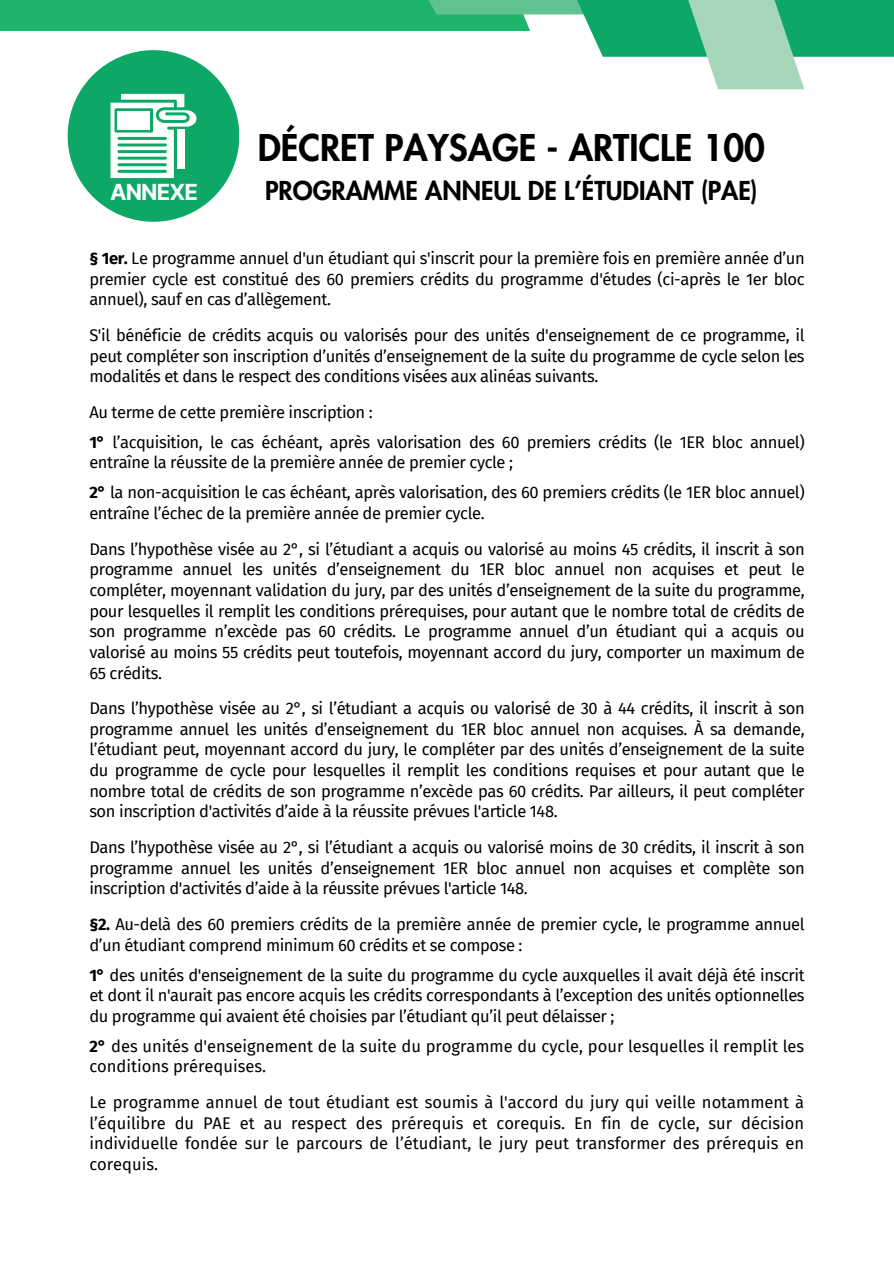
<style>
.page{position:relative;width:894px;height:1264px;background:#fff}
.page>*{position:absolute;margin:0;border:0;box-sizing:border-box;transform-origin:0 0}
.t1{font:800 36px "Futura LT Pro";color:#000}
.t2{font:800 25.5px "Futura LT Pro";color:#000}
.t3{font:700 22.2px "Inter";letter-spacing:-.04em;color:#fff}
.t4{font:16.5px/20.7px "Fira Sans";letter-spacing:-.025em;color:#000;text-align:justify}
.t5{font:16.5px/20.7px "Fira Sans";color:#000}
.s1{font-weight:700}
</style>
<div class="page">
<div style="left:0;top:0;width:530px;height:31px;background:#1fb46c"></div>
<div style="left:422px;top:0;width:208px;height:14px;background:#62c190"></div>
<svg style="left:530px;top:0;width:363px;height:57px;fill:#0da866"></svg>
<svg style="left:684px;top:0;width:120px;height:89px;background:#93d2b0"></svg>
<svg style="left:68px;top:50px;width:171px;height:171px"></svg>
<div style="left:117px;top:111px;width:33px;height:18px;background:#fff"></div>
<p class="t3" style="left:110px;top:178px;width:89px">ANNEXE</p>
<h2 class="t1" style="left:258px;top:131px;width:508px">DÉCRET PAYSAGE - ARTICLE 100</h2>
<h2 class="t2" style="left:265px;top:179px;width:494px">PROGRAMME ANNEUL DE L’ÉTUDIANT (PAE)</h2>
<h1 class="t4" style="left:89px;top:248px;width:716px"><span class="s1">§ 1er.</span> Le programme annuel d'un étudiant qui s'inscrit pour la première fois en première année d’un premier cycle est constitué des 60 premiers crédits du programme d'études (ci-après le 1er bloc annuel), sauf en cas d’allègement.</h1>
<p class="t4" style="left:89px;top:325px;width:716px">S'il bénéficie de crédits acquis ou valorisés pour des unités d'enseignement de ce programme, il peut compléter son inscription d’unités d’enseignement de la suite du programme de cycle selon les modalités et dans le respect des conditions visées aux alinéas suivants.</p>
<p class="t4" style="left:89px;top:402px;width:285px">Au terme de cette première inscription :</p>
<p class="t4" style="left:89px;top:432px;width:716px"><span class="s1">1°</span> l’acquisition, le cas échéant, après valorisation des 60 premiers crédits (le 1ER bloc annuel) entraîne la réussite de la première année de premier cycle ;</p>
<p class="t4" style="left:89px;top:482px;width:716px"><span class="s1">2°</span> la non-acquisition le cas échéant, après valorisation, des 60 premiers crédits (le 1ER bloc annuel) entraîne l’échec de la première année de premier cycle.</p>
<p class="t4" style="left:89px;top:539px;width:716px">Dans l’hypothèse visée au 2°, si l’étudiant a acquis ou valorisé au moins 45 crédits, il inscrit à son programme annuel les unités d’enseignement du 1ER bloc annuel non acquises et peut le compléter, moyennant validation du jury, par des unités d’enseignement de la suite du programme, pour lesquelles il remplit les conditions prérequises, pour autant que le nombre total de crédits de son programme n’excède pas 60 crédits. Le programme annuel d’un étudiant qui a acquis ou valorisé au moins 55 crédits peut toutefois, moyennant accord du jury, comporter un maximum de 65 crédits.</p>
<p class="t4" style="left:89px;top:698px;width:716px">Dans l’hypothèse visée au 2°, si l’étudiant a acquis ou valorisé de 30 à 44 crédits, il inscrit à son programme annuel les unités d’enseignement du 1ER bloc annuel non acquises. À sa demande, l’étudiant peut, moyennant accord du jury, le compléter par des unités d’enseignement de la suite du programme de cycle pour lesquelles il remplit les conditions requises et pour autant que le nombre total de crédits de son programme n’excède pas 60 crédits. Par ailleurs, il peut compléter son inscription d'activités d’aide à la réussite prévues l'article 148.</p>
<p class="t4" style="left:89px;top:837px;width:716px">Dans l’hypothèse visée au 2°, si l’étudiant a acquis ou valorisé moins de 30 crédits, il inscrit à son programme annuel les unités d’enseignement 1ER bloc annuel non acquises et complète son inscription d'activités d’aide à la réussite prévues l'article 148.</p>
<p class="t4" style="left:89px;top:914px;width:716px"><span class="s1">§2.</span> Au-delà des 60 premiers crédits de la première année de premier cycle, le programme annuel d’un étudiant comprend minimum 60 crédits et se compose :</p>
<p class="t4" style="left:89px;top:964px;width:716px"><span class="s1">1°</span> des unités d'enseignement de la suite du programme du cycle auxquelles il avait déjà été inscrit et dont il n'aurait pas encore acquis les crédits correspondants à l’exception des unités optionnelles du programme qui avaient été choisies par l’étudiant qu’il peut délaisser ;</p>
<p class="t5" style="left:89px;top:1035px;width:716px"><span class="s1">2°</span> des unités d'enseignement de la suite du programme du cycle, pour lesquelles il remplit les conditions prérequises.</p>
<p class="t4" style="left:89px;top:1092px;width:716px">Le programme annuel de tout étudiant est soumis à l'accord du jury qui veille notamment à l’équilibre du PAE et au respect des prérequis et corequis. En fin de cycle, sur décision individuelle fondée sur le parcours de l’étudiant, le jury peut transformer des prérequis en corequis.</p>
</div>
